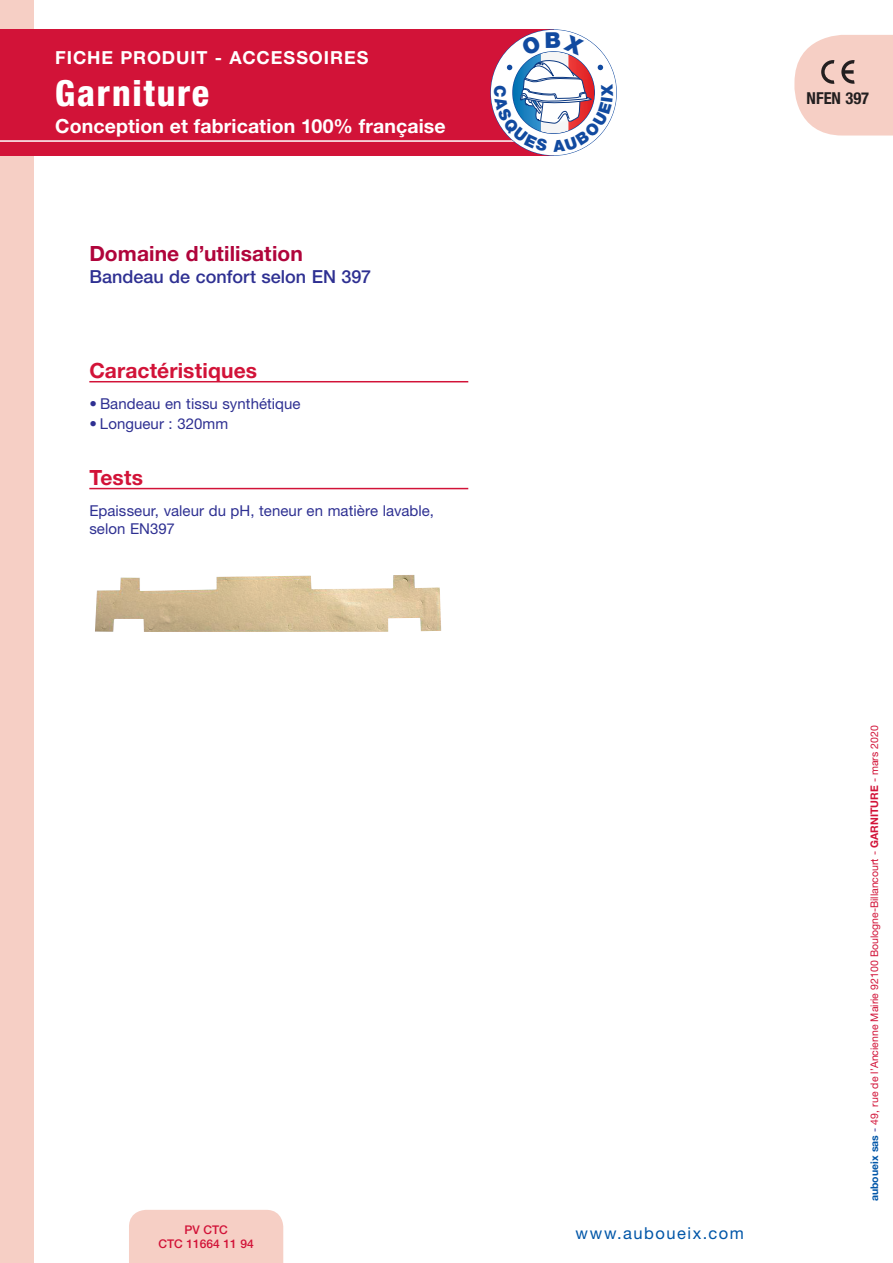
<style>
.page{position:relative;width:893px;height:1263px;background:#fff}
.page>*{position:absolute;margin:0;border:0;box-sizing:border-box;transform-origin:0 0}
.t1{font:800 condensed 36px "Helvetica Neue LT Std";letter-spacing:.05em;color:#fff}
.t2{font:700 21px "Helvetica Neue LT Std";letter-spacing:.01em;color:#d21338}
.t3{font:700 21px "Helvetica Neue LT Std";letter-spacing:.005em;color:#b0043b}
.t4{font:700 19.5px "Helvetica Neue LT Std";letter-spacing:.005em;color:#fff}
.t5{font:500 18px "Helvetica Neue LT Std";color:#2e3092}
.t6{font:700 18px "Helvetica Neue LT Std";letter-spacing:.05em;color:#fff}
.t7{font:16.5px "Helvetica Neue LT Std";letter-spacing:.09em;color:#0156a8}
.t8{font:700 condensed 16.5px "Helvetica Neue LT Std";color:#231f20}
.t9{font:15px/18px "Helvetica Neue LT Std";letter-spacing:.005em;color:#2e3092}
.t10{font:500 12px/14.4px "Helvetica Neue LT Std";color:#d21338;text-align:center}
.t11{font:10.5px "Helvetica Neue LT Std";color:#d21338}
.s1{font-weight:700;color:#0156a8}
.s2{color:#2e3092}
.s3{font-weight:700}
</style>
<div class="page">
<div style="left:0;top:0;width:34px;height:1263px;background:#f6cfc5"></div>
<div style="left:129px;top:1210px;width:154px;height:53px;background:#f6cfc5"></div>
<div style="left:0;top:30px;width:554px;height:126px;background:#d21338"></div>
<hr style="left:0;top:140px;width:528px;height:2px;background:#fff">
<svg style="left:794px;top:35px;width:99px;height:101px;background:#f1cfc6"></svg>
<hr style="left:89px;top:381px;width:379px;height:1px;background:#d21338">
<hr style="left:89px;top:488px;width:379px;height:1px;background:#d21338">
<img style="left:95px;top:575px;width:346px;height:57px">
<svg style="left:491px;top:30px;width:125px;height:125px"></svg>
<p class="t6" style="left:55px;top:51px;width:315px">FICHE PRODUIT - ACCESSOIRES</p>
<h1 class="t1" style="left:55px;top:80px;width:156px">Garniture</h1>
<h3 class="t4" style="left:55px;top:119px;width:392px">Conception et fabrication 100% française</h3>
<h2 class="t3" style="left:89px;top:246px;width:215px">Domaine d’utilisation</h2>
<p class="t5" style="left:89px;top:270px;width:283px">Bandeau de confort selon EN 397</p>
<h2 class="t2" style="left:89px;top:363px;width:169px">Caractéristiques</h2>
<p class="t9" style="left:89px;top:396px;width:213px">• Bandeau en tissu synthétique</p>
<p class="t9" style="left:89px;top:417px;width:140px">• Longueur : 320mm</p>
<h2 class="t2" style="left:89px;top:470px;width:55px">Tests</h2>
<p class="t9" style="left:89px;top:503px;width:346px">Epaisseur, valeur du pH, teneur en matière lavable, selon EN397</p>
<p class="t10" style="left:158px;top:1223px;width:97px">PV CTC<br>CTC 11664 11 94</p>
<p class="t8" style="left:807px;top:92px;width:64px">NFEN 397</p>
<p class="t7" style="left:575px;top:1227px;width:170px">www.auboueix.com</p>
<p class="t11" style="left:870px;top:1201px;width:478px;rotate:-90deg"><span class="s1">auboueix sas</span> <span class="s2">-</span> 49, rue de l’Ancienne Mairie 92100 Boulogne-Billancourt - <span class="s3">GARNITURE</span> - mars 2020</p>
</div>
